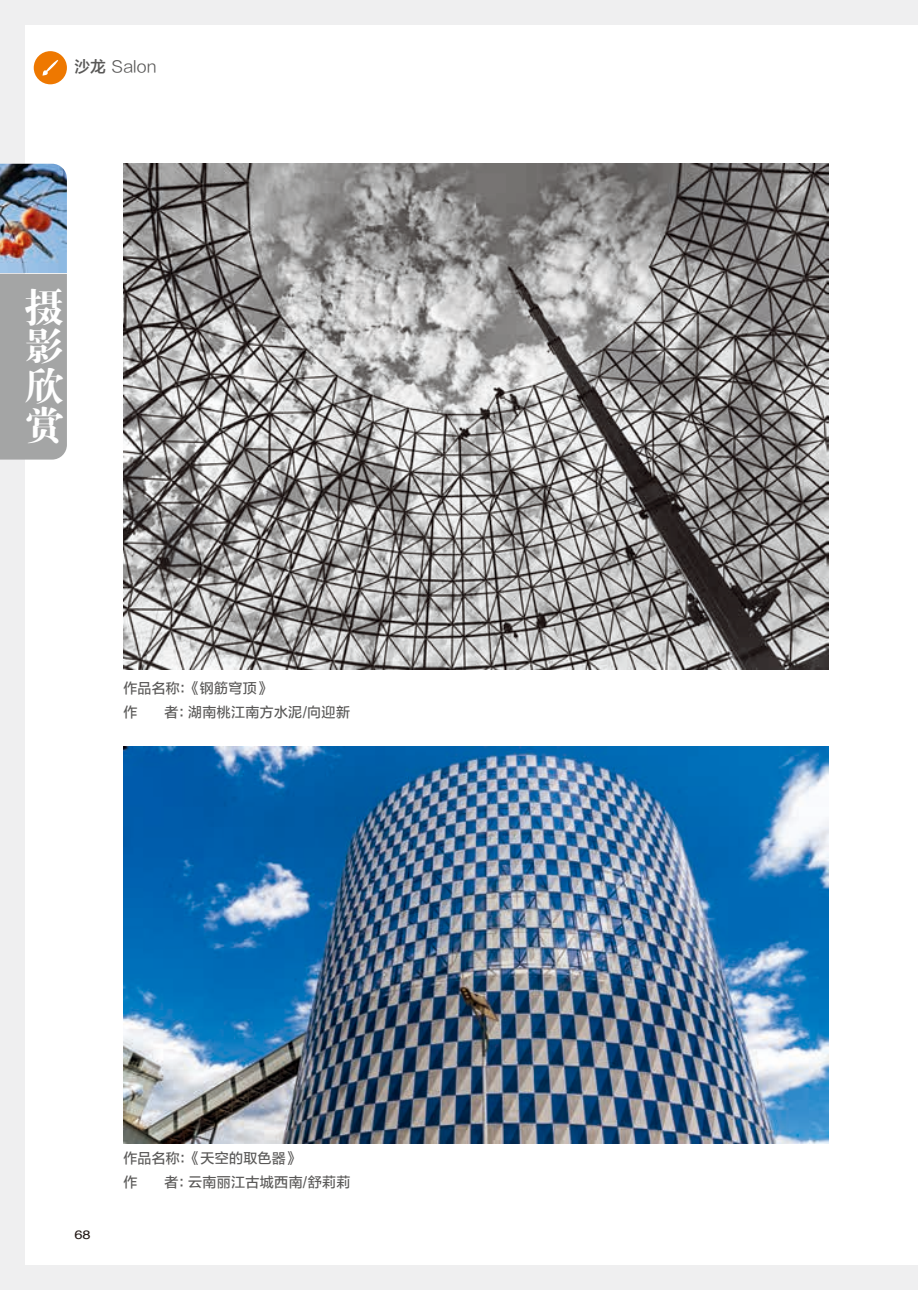
<style>
.page{position:relative;width:918px;height:1290px;background:#fff}
.page>*{position:absolute;margin:0;border:0;box-sizing:border-box;transform-origin:0 0}
.t1{font:39.55px/39.4px "FZDBSJW GB1 0";color:#fff;text-align:justify}
.t2{font:15.75px "FZLTXIHJW GB1 0";letter-spacing:.005em;color:#595857}
.t3{font:14px/24.5px "FZLTZHUNHJW GB1 0";letter-spacing:.02em;color:#595857}
.t4{font:12.25px "Helvetica";color:#231916;scale:1.2 1}
.s1{font-family:"FZLTZHJW GB1 0"}
</style>
<div class="page">
<div style="left:34px;top:51px;width:33px;height:33px;background:#ee7800;border-radius:50%"></div>
<svg style="left:43px;top:60px;width:16px;height:16px"></svg>
<div style="left:0;top:0;width:25px;height:1290px;background:#efeff0"></div>
<div style="left:0;top:0;width:918px;height:25px;background:#efeff0"></div>
<div style="left:0;top:1265px;width:918px;height:25px;background:#efeff0"></div>
<img style="left:123px;top:747px;width:705px;height:396px">
<img style="left:123px;top:164px;width:705px;height:505px">
<div style="left:0;top:274px;width:67px;height:186px;background:#a4a5a5"></div>
<img style="left:0;top:164px;width:67px;height:109px">
<p class="t2" style="left:74px;top:58px;width:84px"><span class="s1">沙龙</span> Salon</p>
<h1 class="t1" style="left:25px;top:289px;width:40px">摄影欣赏</h1>
<p class="t3" style="left:123px;top:676px;width:148px">作品名称：《钢筋穹顶》作</p>
<p class="t3" style="left:164px;top:701px;width:187px">者：湖南桃江南方水泥/向迎新</p>
<p class="t4" style="left:74px;top:1225px;width:15px">68</p>
<p class="t3" style="left:123px;top:1146px;width:176px">作品名称：《天空的取色器》作</p>
<p class="t3" style="left:164px;top:1170px;width:187px">者：云南丽江古城西南/舒莉莉</p>
</div>
